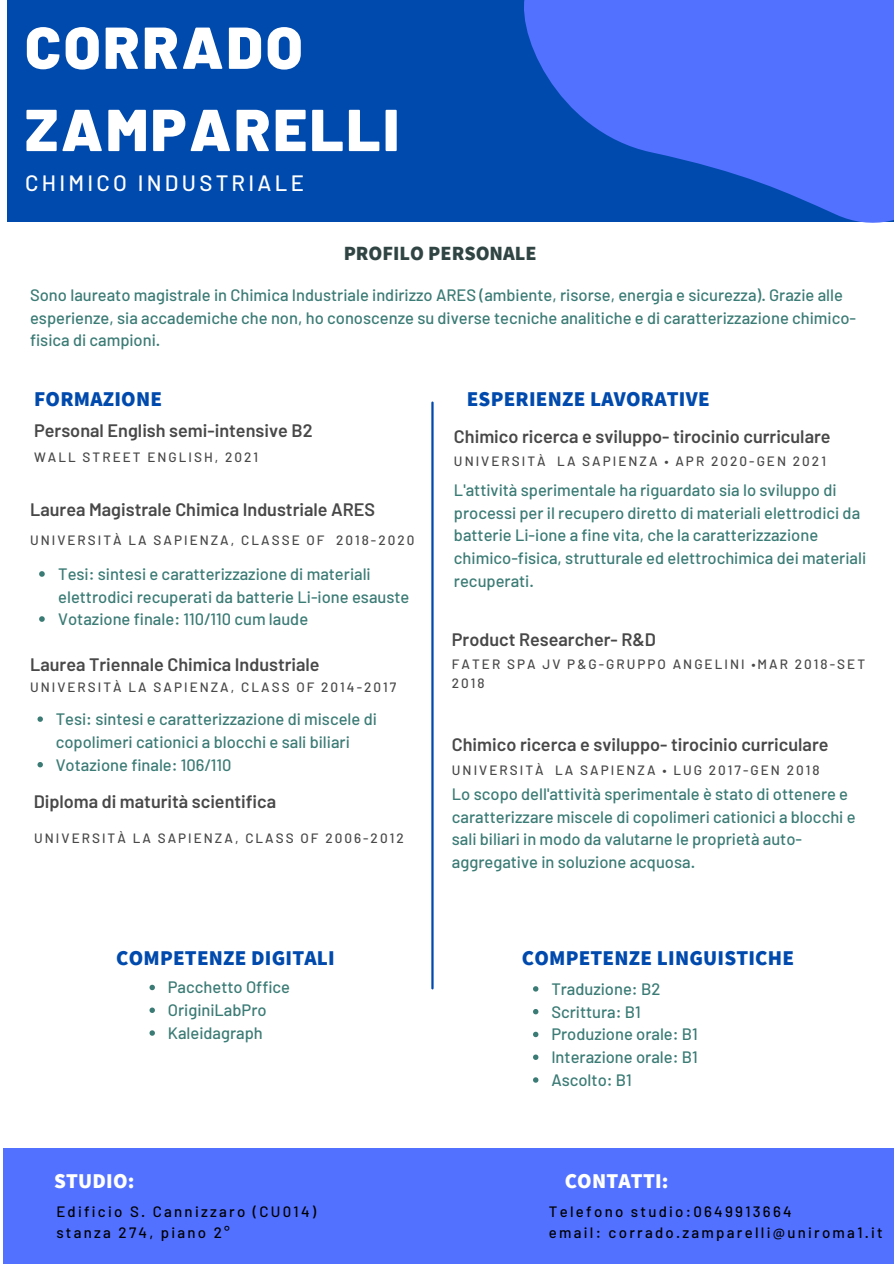
<style>
.page{position:relative;width:894px;height:1264px;background:#fff}
.page>*{position:absolute;margin:0;border:0;box-sizing:border-box;transform-origin:0 0}
.t1{font:900 58.95px/82.2px "Barlow";letter-spacing:.05em;color:#fff}
.t2{font:500 22.2px "Barlow";letter-spacing:.145em;color:#fff}
.t3{font:800 21px "Assistant";letter-spacing:.01em;color:#004aad}
.t4{font:800 21px "Assistant";letter-spacing:.01em;color:#fff}
.t5{font:800 20.1px "Assistant";color:#304543}
.t6{font:600 18px "Barlow";color:#484848}
.t7{font:500 16.5px/22.8px "Barlow";color:#3b7b75}
.t8{font:500 15px/20.2px "Barlow";letter-spacing:.15em;color:#000}
.t9{font:500 13.5px/18.5px "Barlow";letter-spacing:.15em;color:#484848}
</style>
<div class="page">
<div style="left:7px;top:0;width:886px;height:221px;background:#004aad"></div>
<div style="left:3px;top:1148px;width:890px;height:115px;background:#5271ff"></div>
<svg style="left:474px;top:0;width:419px;height:223px;fill:#5271ff"></svg>
<svg style="left:39px;top:571px;width:6px;height:6px"></svg>
<svg style="left:39px;top:616px;width:6px;height:6px"></svg>
<svg style="left:37px;top:716px;width:6px;height:6px"></svg>
<svg style="left:37px;top:762px;width:6px;height:5px"></svg>
<hr style="left:431px;top:402px;width:2px;height:586px;background:#004aad">
<svg style="left:149px;top:984px;width:6px;height:6px"></svg>
<svg style="left:149px;top:1007px;width:6px;height:5px"></svg>
<svg style="left:149px;top:1030px;width:6px;height:5px"></svg>
<svg style="left:533px;top:986px;width:5px;height:5px"></svg>
<svg style="left:533px;top:1009px;width:5px;height:5px"></svg>
<svg style="left:533px;top:1031px;width:5px;height:6px"></svg>
<svg style="left:533px;top:1054px;width:5px;height:5px"></svg>
<svg style="left:533px;top:1077px;width:5px;height:5px"></svg>
<p class="t1" style="left:25px;top:4px;width:375px">CORRADO<br>ZAMPARELLI</p>
<p class="t2" style="left:25px;top:169px;width:280px">CHIMICO INDUSTRIALE</p>
<p class="t5" style="left:343px;top:239px;width:194px">PROFILO PERSONALE</p>
<p class="t7" style="left:30px;top:283px;width:827px">Sono laureato magistrale in Chimica Industriale indirizzo ARES (ambiente, risorse, energia e sicurezza). Grazie alle esperienze, sia accademiche che non, ho conoscenze su diverse tecniche analitiche e di caratterizzazione chimico&shy;fisica di campioni.</p>
<p class="t3" style="left:34px;top:384px;width:129px">FORMAZIONE</p>
<p class="t6" style="left:34px;top:419px;width:280px">Personal English semi-intensive B2</p>
<p class="t9" style="left:34px;top:447px;width:225px">WALL STREET ENGLISH, 2021</p>
<p class="t6" style="left:30px;top:498px;width:346px">Laurea Magistrale Chimica Industriale ARES</p>
<p class="t9" style="left:30px;top:530px;width:386px">UNIVERSITÀ LA SAPIENZA, CLASSE OF 2018-2020</p>
<p class="t7" style="left:58px;top:562px;width:353px">Tesi: sintesi e caratterizzazione di materiali elettrodici recuperati da batterie Li-ione esauste</p>
<p class="t7" style="left:58px;top:607px;width:251px">Votazione finale: 110/110 cum laude</p>
<p class="t6" style="left:30px;top:653px;width:291px">Laurea Triennale Chimica Industriale</p>
<p class="t9" style="left:30px;top:677px;width:367px">UNIVERSITÀ LA SAPIENZA, CLASS OF 2014-2017</p>
<p class="t7" style="left:56px;top:707px;width:322px">Tesi: sintesi e caratterizzazione di miscele di copolimeri cationici a blocchi e sali biliari</p>
<p class="t7" style="left:56px;top:752px;width:177px">Votazione finale: 106/110</p>
<p class="t6" style="left:34px;top:790px;width:244px">Diploma di maturità scientifica</p>
<p class="t9" style="left:34px;top:828px;width:371px">UNIVERSITÀ LA SAPIENZA, CLASS OF 2006-2012</p>
<p class="t3" style="left:116px;top:943px;width:220px">COMPETENZE DIGITALI</p>
<p class="t7" style="left:168px;top:975px;width:124px">Pacchetto Office</p>
<p class="t7" style="left:168px;top:998px;width:100px">OriginiLabPro</p>
<p class="t7" style="left:168px;top:1020px;width:96px">Kaleidagraph</p>
<p class="t3" style="left:466px;top:384px;width:244px">ESPERIENZE LAVORATIVE</p>
<p class="t6" style="left:454px;top:424px;width:378px">Chimico ricerca e sviluppo- tirocinio curriculare</p>
<p class="t7" style="left:454px;top:478px;width:413px">L'attività sperimentale ha riguardato sia lo sviluppo di processi per il recupero diretto di materiali elettrodici da batterie Li-ione a fine vita, che la caratterizzazione chimico-fisica, strutturale ed elettrochimica dei materiali recuperati.</p>
<p class="t9" style="left:454px;top:451px;width:373px">UNIVERSITÀ LA SAPIENZA • APR 2020-GEN 2021</p>
<p class="t6" style="left:452px;top:627px;width:206px">Product Researcher- R&amp;D</p>
<p class="t9" style="left:452px;top:654px;width:414px">FATER SPA JV P&amp;G-GRUPPO ANGELINI •MAR 2018-SET<br>2018</p>
<p class="t6" style="left:452px;top:733px;width:378px">Chimico ricerca e sviluppo- tirocinio curriculare</p>
<p class="t7" style="left:452px;top:781px;width:405px">Lo scopo dell'attività sperimentale è stato di ottenere e caratterizzare miscele di copolimeri cationici a blocchi e sali biliari in modo da valutarne le proprietà auto&shy;aggregative in soluzione acquosa.</p>
<p class="t9" style="left:452px;top:760px;width:369px">UNIVERSITÀ LA SAPIENZA • LUG 2017-GEN 2018</p>
<p class="t3" style="left:521px;top:943px;width:273px">COMPETENZE LINGUISTICHE</p>
<p class="t7" style="left:551px;top:976px;width:110px">Traduzione: B2</p>
<p class="t7" style="left:551px;top:999px;width:91px">Scrittura: B1</p>
<p class="t7" style="left:551px;top:1022px;width:148px">Produzione orale: B1</p>
<p class="t7" style="left:551px;top:1045px;width:148px">Interazione orale: B1</p>
<p class="t7" style="left:551px;top:1067px;width:82px">Ascolto: B1</p>
<p class="t4" style="left:54px;top:1165px;width:82px">STUDIO:</p>
<p class="t4" style="left:564px;top:1165px;width:105px">CONTATTI:</p>
<p class="t8" style="left:548px;top:1201px;width:244px">Telefono studio:0649913664</p>
<p class="t8" style="left:548px;top:1221px;width:335px">email: corrado.zamparelli@uniroma1.it</p>
<p class="t8" style="left:56px;top:1201px;width:261px">Edificio S. Cannizzaro (CU014) stanza 274, piano 2°</p>
</div>
